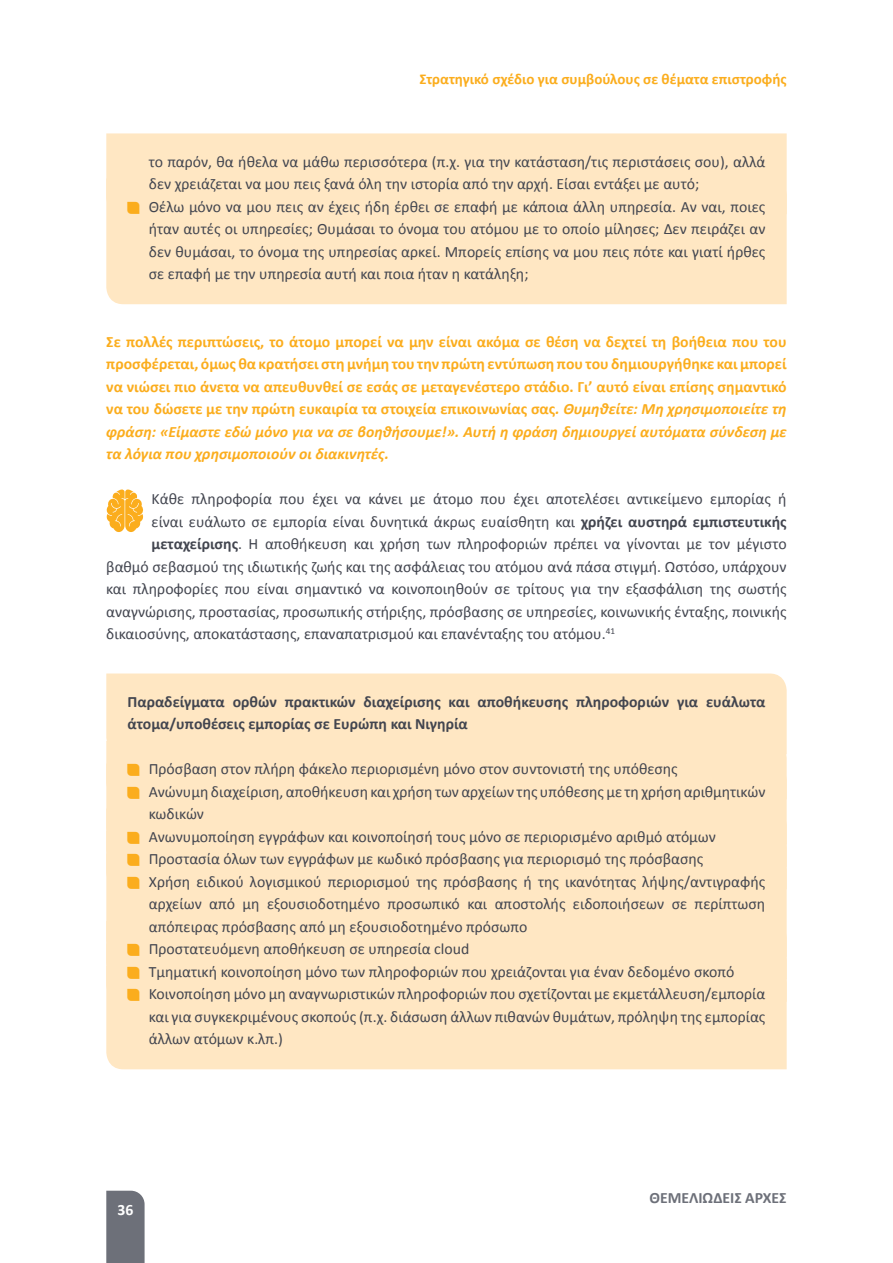
<style>
.page{position:relative;width:893px;height:1263px;background:#fff}
.page>*{position:absolute;margin:0;border:0;box-sizing:border-box;transform-origin:0 0}
.t1{font:15.75px/22.5px "Calibri";color:#42454f}
.t2{font:700 15.75px/22.5px "Calibri";color:#fbad1d;text-align:justify}
.t3{font:700 15.75px/22.5px "Calibri";color:#42454f}
.t4{font:700 15.75px "Calibri";color:#6d7079}
.t5{font:700 15.75px "Calibri";color:#fff}
.t6{font:700 15px "Calibri";color:#fbad1d}
.s1{font-style:italic}
.s2{font-weight:700}
</style>
<div class="page">
<div style="left:106px;top:1191px;width:39px;height:72px;background:#6d7079"></div>
<div style="left:106px;top:133px;width:681px;height:45px;background:#ffe7c3"></div>
<div style="left:106px;top:178px;width:681px;height:126px;background:#ffe7c3"></div>
<div style="left:106px;top:673px;width:681px;height:68px;background:#ffe7c3"></div>
<div style="left:106px;top:799px;width:681px;height:9px;background:#ffe7c3"></div>
<div style="left:106px;top:889px;width:681px;height:32px;background:#ffe7c3"></div>
<div style="left:106px;top:1002px;width:681px;height:67px;background:#ffe7c3"></div>
<svg style="left:106px;top:489px;width:38px;height:43px"></svg>
<svg style="left:128px;top:201px;width:12px;height:12px"></svg>
<div style="left:106px;top:741px;width:681px;height:58px;background:#ffe7c3"></div>
<div style="left:106px;top:808px;width:681px;height:81px;background:#ffe7c3"></div>
<div style="left:106px;top:921px;width:681px;height:81px;background:#ffe7c3"></div>
<p class="t6" style="left:419px;top:69px;width:369px">Στρατηγικό σχέδιο για συμβούλους σε θέματα επιστροφής</p>
<p class="t1" style="left:149px;top:149px;width:618px">το παρόν, θα ήθελα να μάθω περισσότερα (π.χ. για την κατάσταση/τις περιστάσεις σου), αλλά δεν χρειάζεται να μου πεις ξανά όλη την ιστορία από την αρχή. Είσαι εντάξει με αυτό;<br>Θέλω μόνο να μου πεις αν έχεις ήδη έρθει σε επαφή με κάποια άλλη υπηρεσία. Αν ναι, ποιες ήταν αυτές οι υπηρεσίες; Θυμάσαι το όνομα του ατόμου με το οποίο μίλησες; Δεν πειράζει αν δεν θυμάσαι, το όνομα της υπηρεσίας αρκεί. Μπορείς επίσης να μου πεις πότε και γιατί ήρθες σε επαφή με την υπηρεσία αυτή και ποια ήταν η κατάληξη;</p>
<p class="t2" style="left:106px;top:329px;width:682px">Σε πολλές περιπτώσεις, το άτομο μπορεί να μην είναι ακόμα σε θέση να δεχτεί τη βοήθεια που του προσφέρεται, όμως θα κρατήσει στη μνήμη του την πρώτη εντύπωση που του δημιουργήθηκε και μπορεί να νιώσει πιο άνετα να απευθυνθεί σε εσάς σε μεταγενέστερο στάδιο. Γι’ αυτό είναι επίσης σημαντικό να του δώσετε με την πρώτη ευκαιρία τα στοιχεία επικοινωνίας σας<span class="s1">. Θυμηθείτε: Μη χρησιμοποιείτε τη φράση: «Είμαστε εδώ μόνο για να σε βοηθήσουμε!». Αυτή η φράση δημιουργεί αυτόματα σύνδεση με τα λόγια που χρησιμοποιούν οι διακινητές.</span></p>
<p class="t1" style="left:152px;top:487px;width:637px">Κάθε πληροφορία που έχει να κάνει με άτομο που έχει αποτελέσει αντικείμενο εμπορίας ή</p>
<p class="t1" style="left:152px;top:509px;width:637px">είναι ευάλωτο σε εμπορία είναι δυνητικά άκρως ευαίσθητη και <span class="s2">χρήζει αυστηρά εμπιστευτικής</span></p>
<p class="t1" style="left:152px;top:532px;width:637px"><span class="s2">μεταχείρισης</span>. Η αποθήκευση και χρήση των πληροφοριών πρέπει να γίνονται με τον μέγιστο</p>
<p class="t1" style="left:106px;top:554px;width:682px">βαθμό σεβασμού της ιδιωτικής ζωής και της ασφάλειας του ατόμου ανά πάσα στιγμή. Ωστόσο, υπάρχουν</p>
<p class="t1" style="left:106px;top:577px;width:682px">και πληροφορίες που είναι σημαντικό να κοινοποιηθούν σε τρίτους για την εξασφάλιση της σωστής</p>
<p class="t1" style="left:106px;top:599px;width:682px">αναγνώρισης, προστασίας, προσωπικής στήριξης, πρόσβασης σε υπηρεσίες, κοινωνικής ένταξης, ποινικής</p>
<p class="t1" style="left:106px;top:622px;width:510px">δικαιοσύνης, αποκατάστασης, επαναπατρισμού και επανένταξης του ατόμου.<sup>41</sup></p>
<p class="t3" style="left:128px;top:689px;width:639px">Παραδείγματα ορθών πρακτικών διαχείρισης και αποθήκευσης πληροφοριών για ευάλωτα άτομα/υποθέσεις εμπορίας σε Ευρώπη και Νιγηρία</p>
<p class="t1" style="left:149px;top:757px;width:618px">Πρόσβαση στον πλήρη φάκελο περιορισμένη μόνο στον συντονιστή της υπόθεσης<br>Ανώνυμη διαχείριση, αποθήκευση και χρήση των αρχείων της υπόθεσης με τη χρήση αριθμητικών κωδικών<br>Ανωνυμοποίηση εγγράφων και κοινοποίησή τους μόνο σε περιορισμένο αριθμό ατόμων Προστασία όλων των εγγράφων με κωδικό πρόσβασης για περιορισμό της πρόσβασης<br>Χρήση ειδικού λογισμικού περιορισμού της πρόσβασης ή της ικανότητας λήψης/αντιγραφής αρχείων από μη εξουσιοδοτημένο προσωπικό και αποστολής ειδοποιήσεων σε περίπτωση απόπειρας πρόσβασης από μη εξουσιοδοτημένο πρόσωπο<br>Προστατευόμενη αποθήκευση σε υπηρεσία cloud<br>Τμηματική κοινοποίηση μόνο των πληροφοριών που χρειάζονται για έναν δεδομένο σκοπό Κοινοποίηση μόνο μη αναγνωριστικών πληροφοριών που σχετίζονται με εκμετάλλευση/εμπορία και για συγκεκριμένους σκοπούς (π.χ. διάσωση άλλων πιθανών θυμάτων, πρόληψη της εμπορίας άλλων ατόμων κ.λπ.)</p>
<p class="t5" style="left:117px;top:1200px;width:17px">36</p>
<p class="t4" style="left:649px;top:1187px;width:139px">ΘΕΜΕΛΙΩΔΕΙΣ ΑΡΧΕΣ</p>
</div>
